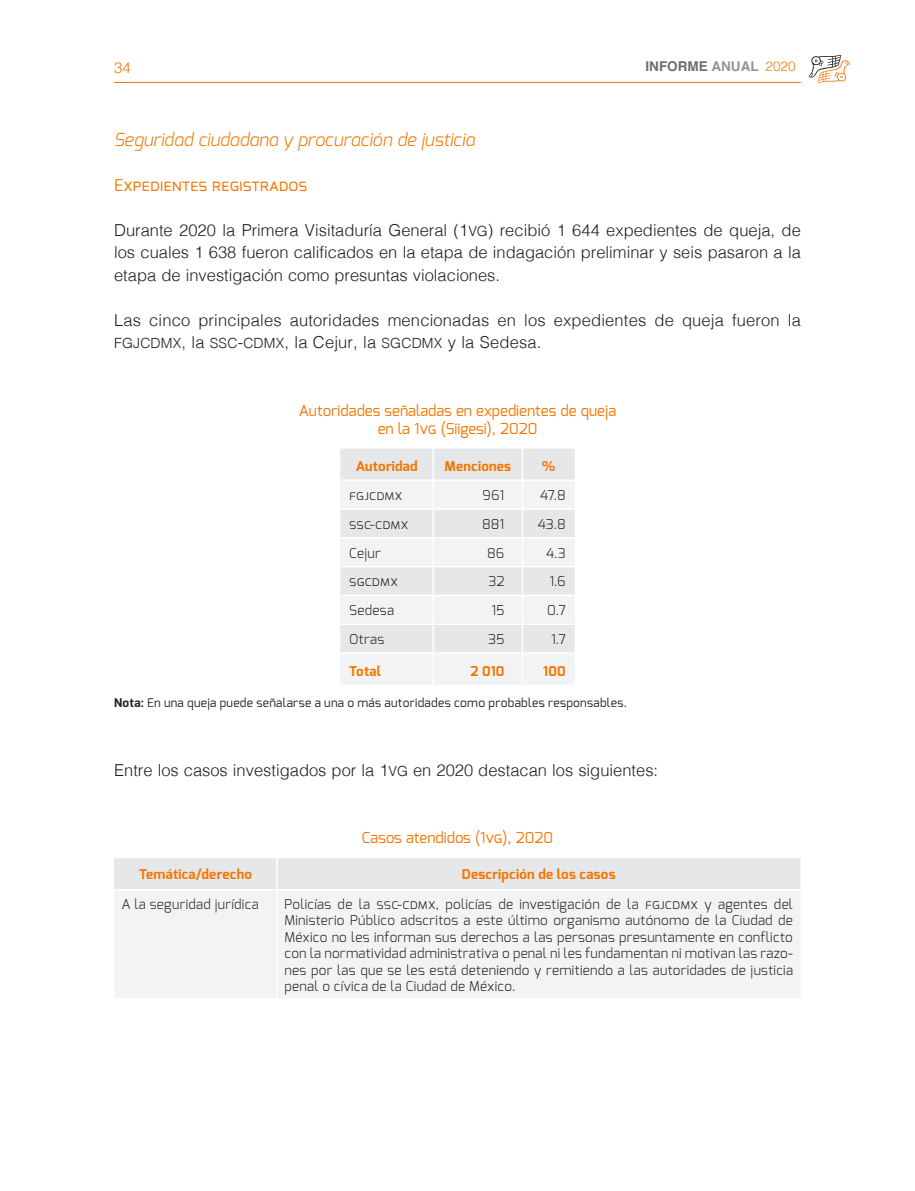
<style>
.page{position:relative;width:915px;height:1191px;background:#fff}
.page>*{position:absolute;margin:0;border:0;box-sizing:border-box;transform-origin:0 0}
.Titulo_cursivas{font:italic 300 18px "Exo";letter-spacing:-.03em;color:#f47600}
.Texto_s_s{font:300 16.5px/22.5px "Helvetica";color:#231f20;text-align:justify}
.Titulo_versalitas{font:16.5px "Exo";color:#f47600}
.Cuadro_titulo{font:15px/18px "Exo";color:#f47600;text-align:center}
.t1{font:300 15px "Helvetica";color:#f47600}
.Cuadro_TX{font:300 13.5px/16.5px "Exo";letter-spacing:.015em;color:#231f20;text-align:justify}
.Cuadro_cabeza{font:700 13.5px "Exo";letter-spacing:.015em;color:#f47600}
.t2{font:700 13.5px "Helvetica";color:#6c6d70}
.Fuente{font:12px "Exo";letter-spacing:.02em;color:#231f20}
.s1{color:#fff}
.s2{color:#939598}
.s3{font-weight:300;color:#f47600}
.s4{font-family:"Helvetica Light SC850";font-weight:400;font-size:14.1px}
.s5{font-family:"Helvetica Light SC850";font-weight:400}
.s6{font-weight:700}
</style>
<div class="page">
<hr style="left:114px;top:82px;width:686px;height:1px;background:#f47600">
<svg style="left:808px;top:55px;width:42px;height:28px"></svg>
<div style="left:340px;top:449px;width:234px;height:30px;background:#e6e7e9"></div>
<svg style="left:340px;top:481px;width:234px;height:203px;fill:#f2f3f4"></svg>
<hr style="left:432px;top:449px;width:2px;height:30px;background:#fff">
<hr style="left:521px;top:449px;width:2px;height:30px;background:#fff">
<hr style="left:432px;top:481px;width:2px;height:27px;background:#fff">
<hr style="left:521px;top:481px;width:2px;height:27px;background:#fff">
<hr style="left:340px;top:508px;width:93px;height:2px;background:#fff">
<hr style="left:433px;top:508px;width:89px;height:2px;background:#fff">
<hr style="left:432px;top:510px;width:2px;height:27px;background:#fff">
<hr style="left:522px;top:508px;width:52px;height:2px;background:#fff">
<hr style="left:521px;top:510px;width:2px;height:27px;background:#fff">
<hr style="left:340px;top:537px;width:93px;height:1px;background:#fff">
<hr style="left:433px;top:537px;width:89px;height:1px;background:#fff">
<hr style="left:432px;top:538px;width:2px;height:28px;background:#fff">
<hr style="left:522px;top:537px;width:52px;height:1px;background:#fff">
<hr style="left:521px;top:538px;width:2px;height:28px;background:#fff">
<hr style="left:340px;top:566px;width:93px;height:1px;background:#fff">
<hr style="left:433px;top:566px;width:89px;height:1px;background:#fff">
<hr style="left:432px;top:567px;width:2px;height:27px;background:#fff">
<hr style="left:522px;top:566px;width:52px;height:1px;background:#fff">
<hr style="left:521px;top:567px;width:2px;height:27px;background:#fff">
<hr style="left:340px;top:594px;width:93px;height:2px;background:#fff">
<hr style="left:433px;top:594px;width:89px;height:2px;background:#fff">
<hr style="left:432px;top:596px;width:2px;height:27px;background:#fff">
<hr style="left:522px;top:594px;width:52px;height:2px;background:#fff">
<hr style="left:521px;top:596px;width:2px;height:27px;background:#fff">
<hr style="left:340px;top:623px;width:93px;height:2px;background:#fff">
<hr style="left:433px;top:623px;width:89px;height:2px;background:#fff">
<hr style="left:432px;top:625px;width:2px;height:27px;background:#fff">
<hr style="left:522px;top:623px;width:52px;height:2px;background:#fff">
<hr style="left:521px;top:625px;width:2px;height:27px;background:#fff">
<hr style="left:340px;top:652px;width:93px;height:2px;background:#fff">
<hr style="left:433px;top:652px;width:89px;height:2px;background:#fff">
<hr style="left:432px;top:654px;width:2px;height:30px;background:#fff">
<hr style="left:522px;top:652px;width:52px;height:2px;background:#fff">
<hr style="left:521px;top:654px;width:2px;height:30px;background:#fff">
<div style="left:114px;top:858px;width:686px;height:31px;background:#e6e7e9"></div>
<div style="left:114px;top:891px;width:686px;height:107px;background:#f2f3f4"></div>
<hr style="left:276px;top:858px;width:2px;height:31px;background:#fff">
<hr style="left:276px;top:890px;width:2px;height:108px;background:#fff">
<p class="t1" style="left:114px;top:55px;width:18px">34</p>
<p class="t2" style="left:640px;top:55px;width:156px"><span class="s1">-</span>INFORME <span class="s2">ANUAL</span> <span class="s3">2020</span></p>
<p class="Titulo_cursivas" style="left:114px;top:127px;width:362px">Seguridad ciudadana y procuración de justicia</p>
<p class="Titulo_versalitas" style="left:114px;top:174px;width:195px">Expedientes registrados</p>
<p class="Texto_s_s" style="left:114px;top:217px;width:688px">Durante 2020 la Primera Visitaduría General (1<span class="s4">VG</span>) recibió 1 644 expedientes de queja, de los cuales 1 638 fueron calificados en la etapa de indagación preliminar y seis pasaron a la etapa de investigación como presuntas violaciones.</p>
<p class="Texto_s_s" style="left:114px;top:307px;width:688px">Las cinco principales autoridades mencionadas en los expedientes de queja fueron la<br><span class="s4">FGJCDMX</span><span class="s5">,</span> la <span class="s4">SSC</span><span class="s5">-</span><span class="s4">CDMX</span><span class="s5">,</span> la Cejur, la <span class="s4">SGCDMX</span> y la Sedesa.</p>
<p class="Cuadro_titulo" style="left:299px;top:401px;width:319px">Autoridades señaladas en expedientes de queja en la 1vg (Siigesi), 2020</p>
<p class="Cuadro_cabeza" style="left:355px;top:458px;width:63px">Autoridad</p>
<p class="Cuadro_cabeza" style="left:444px;top:458px;width:68px">Menciones</p>
<p class="Cuadro_cabeza" style="left:542px;top:458px;width:14px">%</p>
<p class="Cuadro_TX" style="left:349px;top:487px;width:55px">fgjcdmx</p>
<p class="Cuadro_TX" style="left:482px;top:487px;width:23px">961</p>
<p class="Cuadro_TX" style="left:540px;top:487px;width:27px">47.8</p>
<p class="Cuadro_TX" style="left:349px;top:515px;width:61px">ssc-cdmx</p>
<p class="Cuadro_TX" style="left:482px;top:515px;width:24px">881</p>
<p class="Cuadro_TX" style="left:537px;top:515px;width:29px">43.8</p>
<p class="Cuadro_TX" style="left:349px;top:544px;width:33px">Cejur</p>
<p class="Cuadro_TX" style="left:487px;top:544px;width:19px">86</p>
<p class="Cuadro_TX" style="left:546px;top:544px;width:21px">4.3</p>
<p class="Cuadro_TX" style="left:349px;top:573px;width:50px">sgcdmx</p>
<p class="Cuadro_TX" style="left:488px;top:573px;width:18px">32</p>
<p class="Cuadro_TX" style="left:549px;top:573px;width:18px">1.6</p>
<p class="Cuadro_TX" style="left:349px;top:602px;width:46px">Sedesa</p>
<p class="Cuadro_TX" style="left:491px;top:602px;width:15px">15</p>
<p class="Cuadro_TX" style="left:547px;top:602px;width:20px">0.7</p>
<p class="Cuadro_TX" style="left:349px;top:631px;width:36px">Otras</p>
<p class="Cuadro_TX" style="left:488px;top:631px;width:18px">35</p>
<p class="Cuadro_TX" style="left:551px;top:631px;width:16px">1.7</p>
<p class="Cuadro_cabeza" style="left:349px;top:662px;width:33px">Total</p>
<p class="Cuadro_cabeza" style="left:470px;top:662px;width:36px">2 010</p>
<p class="Cuadro_cabeza" style="left:543px;top:662px;width:24px">100</p>
<p class="Fuente" style="left:114px;top:695px;width:514px"><span class="s6">Nota:</span> En una queja puede señalarse a una o más autoridades como probables responsables.</p>
<p class="Texto_s_s" style="left:114px;top:757px;width:545px">Entre los casos investigados por la 1<span class="s4">VG</span> en 2020 destacan los siguientes:</p>
<p class="Cuadro_titulo" style="left:362px;top:829px;width:192px">Casos atendidos (1vg), 2020</p>
<p class="Cuadro_cabeza" style="left:139px;top:866px;width:114px">Temática/derecho</p>
<p class="Cuadro_cabeza" style="left:462px;top:866px;width:155px">Descripción de los casos</p>
<p class="Cuadro_TX" style="left:122px;top:895px;width:139px">A la seguridad jurídica</p>
<p class="Cuadro_TX" style="left:284px;top:895px;width:510px">Policías de la ssc-cdmx, policías de investigación de la fgjcdmx y agentes del Ministerio Público adscritos a este último organismo autónomo de la Ciudad de México no les informan sus derechos a las personas presuntamente en conflicto con la normatividad administrativa o penal ni les fundamentan ni motivan las razo&shy;nes por las que se les está deteniendo y remitiendo a las autoridades de justicia penal o cívica de la Ciudad de México.</p>
</div>
